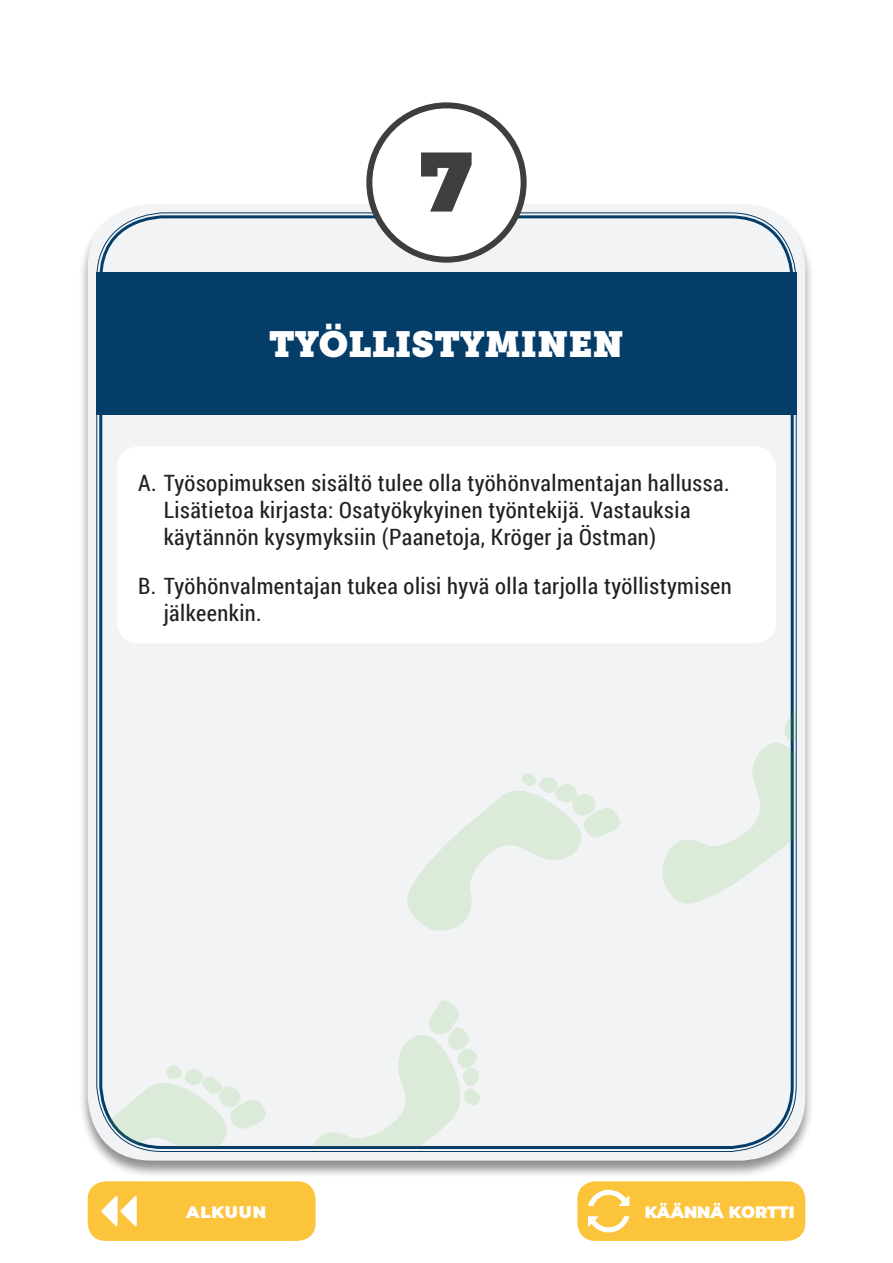
<style>
.page{position:relative;width:893px;height:1263px;background:#fff}
.page>*{position:absolute;margin:0;border:0;box-sizing:border-box;transform-origin:0 0}
.t1{font:900 84.3px "Montserrat";color:#3e3e3f}
.Otsikot{font:36px "Museo Slab";color:#fff}
.t2{font:22.5px/27px "Roboto Condensed";letter-spacing:.02em;color:#231f20}
.t3{font:900 16.5px "Montserrat";color:#fff}
</style>
<div class="page">
<div style="left:79px;top:203px;width:735px;height:975px;background:#231f20;opacity:.5"></div>
<div style="left:88px;top:204px;width:717px;height:956px;background:#f2f3f4;border-radius:64px"></div>
<div style="left:577px;top:1181px;width:228px;height:60px;background:#fcc43b;border-radius:18px"></div>
<svg style="left:588px;top:1190px;width:41px;height:16px"></svg>
<svg style="left:588px;top:1216px;width:41px;height:16px"></svg>
<div style="left:88px;top:1181px;width:228px;height:60px;background:#fcc43b;border-radius:18px"></div>
<svg style="left:101px;top:1196px;width:36px;height:30px"></svg>
<svg style="left:96px;top:705px;width:701px;height:442px"></svg>
<div style="left:117px;top:446px;width:659px;height:197px;background:#fff;border-radius:21px"></div>
<div style="left:96px;top:272px;width:701px;height:143px;background:#053d69"></div>
<div style="left:369px;top:105px;width:155px;height:155px;background:#fff;border-radius:50%"></div>
<div style="left:366px;top:102px;width:161px;height:161px;border:6px solid #3e3e3f;border-radius:50%"></div>
<p class="t1" style="left:419px;top:118px;width:56px">7</p>
<p class="Otsikot" style="left:269px;top:323px;width:356px">TYÖLLISTYMINEN</p>
<p class="t2" style="left:164px;top:469px;width:567px;text-indent:-26px">A. Työsopimuksen sisältö tulee olla työhönvalmentajan hallussa.<br>Lisätietoa kirjasta: Osatyökykyinen työntekijä. Vastauksia käytännön kysymyksiin (Paanetoja, Kröger ja Östman)</p>
<p class="t2" style="left:164px;top:571px;width:570px;text-indent:-26px">B. Työhönvalmentajan tukea olisi hyvä olla tarjolla työllistymisen jälkeenkin.</p>
<p class="t3" style="left:186px;top:1199px;width:81px">ALKUUN</p>
<p class="t3" style="left:645px;top:1199px;width:151px">KÄÄNNÄ KORTTI</p>
</div>
